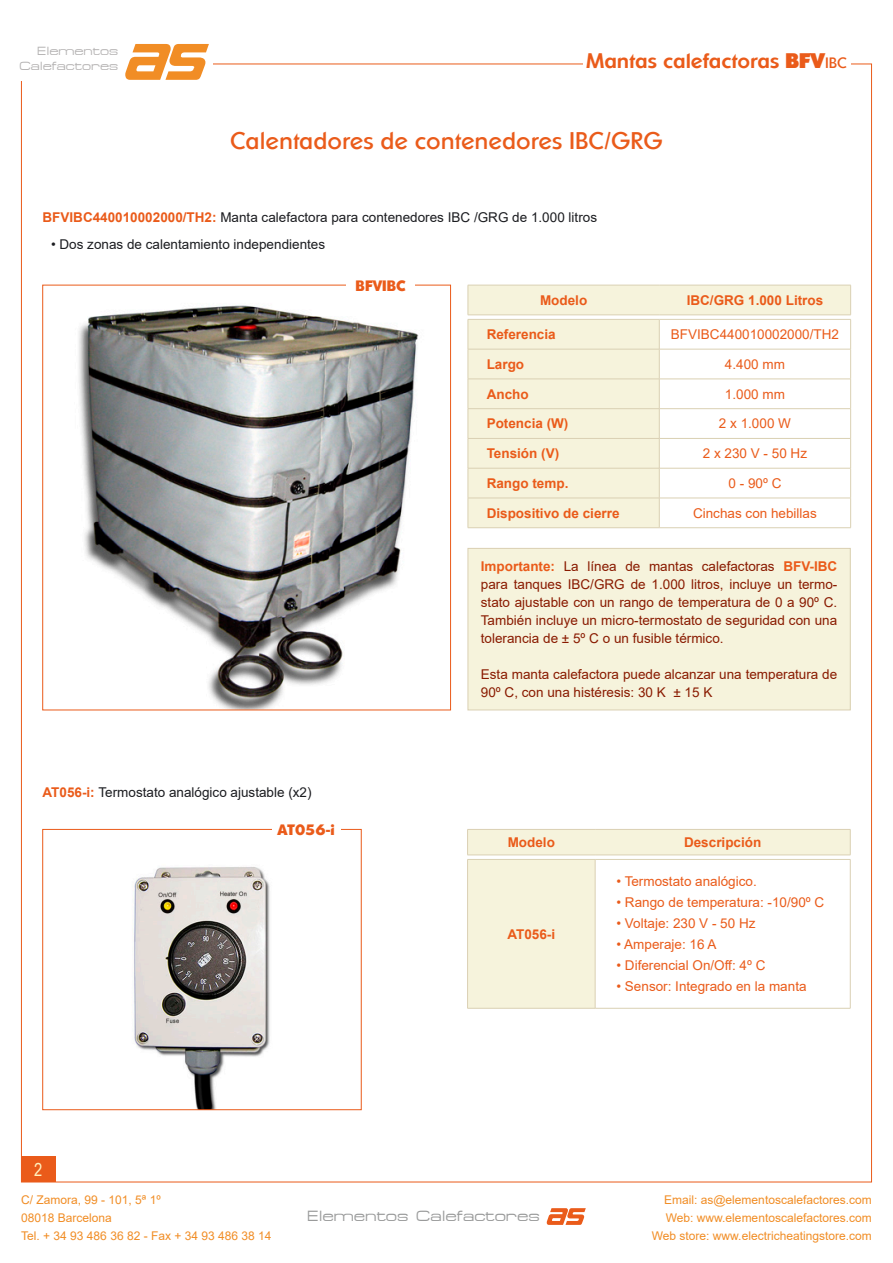
<style>
.page{position:relative;width:893px;height:1263px;background:#fff}
.page>*{position:absolute;margin:0;border:0;box-sizing:border-box;transform-origin:0 0}
.t1{font:24px "Sharnay";color:#ea5b1a}
.t2{font:700 21px "Sharnay";color:#ea5b1a}
.t3{font:18px "Arial Narrow";color:#fff1bf}
.t4{font:15px "Federation";color:#9a9b9b}
.t5{font:800 15px "Sharnay";color:#ea5b1a}
.t6{font:13.5px/18px "Arial";color:#891a00;text-align:justify}
.t7{font:13.5px "Arial";color:#ea5b1a}
.t8{font:13.5px "Arial";color:#1b1c20}
.t9{font:700 13.5px "Arial";color:#ea5b1a}
.t10{font:12px/18px "Arial";color:#f18d25}
.t11{font:12px/14.4px "Federation";color:#b4b2b2;text-align:right}
.s1{font-weight:900}
.s2{font-weight:400;font-size:15px}
.s3{font-weight:700;color:#ea5b1a}
</style>
<div class="page">
<div style="left:21px;top:1157px;width:34px;height:25px;background:#ea5b1a"></div>
<svg style="left:547px;top:1208px;width:39px;height:17px"></svg>
<svg style="left:125px;top:44px;width:84px;height:36px"></svg>
<img style="left:79px;top:305px;width:340px;height:403px">
<svg style="left:469px;top:286px;width:381px;height:241px;fill:#f6f3dc"></svg>
<hr style="left:468px;top:285px;width:191px;height:1px;background:#dad0b3">
<hr style="left:468px;top:285px;width:1px;height:30px;background:#dad0b3">
<hr style="left:659px;top:285px;width:192px;height:1px;background:#dad0b3">
<hr style="left:850px;top:285px;width:1px;height:30px;background:#dad0b3">
<hr style="left:468px;top:315px;width:191px;height:1px;background:#dad0b3">
<hr style="left:659px;top:315px;width:192px;height:1px;background:#dad0b3">
<hr style="left:468px;top:319px;width:191px;height:1px;background:#dad0b3">
<svg style="left:468px;top:320px;width:1px;height:29px"></svg>
<hr style="left:659px;top:319px;width:192px;height:1px;background:#dad0b3">
<svg style="left:659px;top:320px;width:1px;height:29px"></svg>
<svg style="left:850px;top:320px;width:1px;height:29px"></svg>
<hr style="left:468px;top:349px;width:191px;height:1px;background:#dad0b3">
<hr style="left:468px;top:349px;width:1px;height:30px;background:#dad0b3">
<hr style="left:659px;top:349px;width:192px;height:1px;background:#dad0b3">
<hr style="left:659px;top:349px;width:1px;height:30px;background:#dad0b3">
<hr style="left:850px;top:349px;width:1px;height:30px;background:#dad0b3">
<hr style="left:468px;top:379px;width:191px;height:1px;background:#dad0b3">
<hr style="left:659px;top:379px;width:192px;height:1px;background:#dad0b3">
<hr style="left:468px;top:408px;width:191px;height:1px;background:#dad0b3">
<hr style="left:659px;top:408px;width:192px;height:1px;background:#dad0b3">
<hr style="left:468px;top:438px;width:191px;height:1px;background:#dad0b3">
<svg style="left:468px;top:379px;width:1px;height:89px"></svg>
<hr style="left:659px;top:438px;width:192px;height:1px;background:#dad0b3">
<svg style="left:659px;top:380px;width:1px;height:88px"></svg>
<svg style="left:850px;top:379px;width:1px;height:89px"></svg>
<hr style="left:468px;top:468px;width:191px;height:1px;background:#dad0b3">
<hr style="left:468px;top:468px;width:1px;height:30px;background:#dad0b3">
<hr style="left:659px;top:468px;width:192px;height:1px;background:#dad0b3">
<hr style="left:659px;top:468px;width:1px;height:30px;background:#dad0b3">
<hr style="left:850px;top:468px;width:1px;height:30px;background:#dad0b3">
<hr style="left:468px;top:498px;width:191px;height:1px;background:#dad0b3">
<svg style="left:468px;top:498px;width:1px;height:29px"></svg>
<hr style="left:659px;top:498px;width:192px;height:1px;background:#dad0b3">
<svg style="left:659px;top:498px;width:1px;height:29px"></svg>
<svg style="left:850px;top:498px;width:1px;height:29px"></svg>
<hr style="left:468px;top:527px;width:191px;height:1px;background:#dad0b3">
<hr style="left:659px;top:527px;width:192px;height:1px;background:#dad0b3">
<svg style="left:468px;top:830px;width:382px;height:178px"></svg>
<hr style="left:467px;top:859px;width:128px;height:1px;background:#dad0b3">
<hr style="left:467px;top:860px;width:1px;height:148px;background:#dad0b3">
<hr style="left:595px;top:859px;width:255px;height:1px;background:#dad0b3">
<hr style="left:595px;top:860px;width:1px;height:148px;background:#dad0b3">
<hr style="left:850px;top:860px;width:1px;height:148px;background:#dad0b3">
<hr style="left:467px;top:1008px;width:128px;height:1px;background:#dad0b3">
<hr style="left:595px;top:1008px;width:255px;height:1px;background:#dad0b3">
<hr style="left:467px;top:829px;width:128px;height:1px;background:#dad0b3">
<svg style="left:467px;top:830px;width:1px;height:25px"></svg>
<hr style="left:595px;top:829px;width:255px;height:1px;background:#dad0b3">
<svg style="left:850px;top:830px;width:1px;height:25px"></svg>
<hr style="left:467px;top:855px;width:128px;height:1px;background:#dad0b3">
<hr style="left:595px;top:855px;width:255px;height:1px;background:#dad0b3">
<img style="left:134px;top:867px;width:136px;height:241px">
<div style="left:43px;top:829px;width:318px;height:281px;border:1px solid #ea5b1a"></div>
<div style="left:272px;top:821px;width:68px;height:17px;background:#fff"></div>
<div style="left:468px;top:548px;width:382px;height:162px;background:#f6f3dc"></div>
<div style="left:468px;top:548px;width:382px;height:162px;border:1px solid #dad0b3"></div>
<p class="t11" style="left:19px;top:44px;width:100px">Elementos<br>Calefactores</p>
<h2 class="t2" style="left:586px;top:49px;width:262px">Mantas calefactoras <span class="s1">BFV</span><span class="s2">IBC</span></h2>
<h1 class="t1" style="left:230px;top:128px;width:434px">Calentadores de contenedores IBC/GRG</h1>
<p class="t8" style="left:43px;top:208px;width:556px"><span class="s3">BFVIBC440010002000/TH2:</span> Manta calefactora para contenedores IBC /GRG de 1.000 litros</p>
<p class="t8" style="left:51px;top:235px;width:276px">• Dos zonas de calentamiento independientes</p>
<p class="t5" style="left:356px;top:276px;width:51px">BFVIBC</p>
<p class="t9" style="left:540px;top:291px;width:49px">Modelo</p>
<p class="t9" style="left:687px;top:291px;width:138px">IBC/GRG 1.000 Litros</p>
<p class="t9" style="left:487px;top:325px;width:71px">Referencia</p>
<p class="t7" style="left:671px;top:325px;width:170px">BFVIBC440010002000/TH2</p>
<p class="t9" style="left:487px;top:355px;width:39px">Largo</p>
<p class="t7" style="left:725px;top:355px;width:62px">4.400 mm</p>
<p class="t9" style="left:487px;top:384px;width:43px">Ancho</p>
<p class="t7" style="left:725px;top:385px;width:62px">1.000 mm</p>
<p class="t9" style="left:487px;top:414px;width:83px">Potencia (W)</p>
<p class="t7" style="left:719px;top:414px;width:74px">2 x 1.000 W</p>
<p class="t9" style="left:487px;top:444px;width:74px">Tensión (V)</p>
<p class="t7" style="left:703px;top:444px;width:106px">2 x 230 V - 50 Hz</p>
<p class="t9" style="left:487px;top:474px;width:83px">Rango temp.</p>
<p class="t7" style="left:728px;top:474px;width:54px">0 - 90º C</p>
<p class="t9" style="left:487px;top:503px;width:134px">Dispositivo de cierre</p>
<p class="t7" style="left:693px;top:504px;width:125px">Cinchas con hebillas</p>
<p class="t8" style="left:43px;top:782px;width:271px"><span class="s3">AT056-i:</span> Termostato analógico ajustable (x2)</p>
<p class="t5" style="left:278px;top:821px;width:59px">AT056-i</p>
<h3 class="t3" style="left:34px;top:1156px;width:10px">2</h3>
<p class="t6" style="left:481px;top:557px;width:358px"><span class="s3">Importante:</span> La línea de mantas calefactoras <span class="s3">BFV-IBC </span>para tanques IBC/GRG de 1.000 litros, incluye un termo&shy;stato ajustable con un rango de temperatura de 0 a 90º C.<br>También incluye un micro-termostato de seguridad con una tolerancia de ± 5º C o un fusible térmico.</p>
<p class="t6" style="left:481px;top:665px;width:358px">Esta manta calefactora puede alcanzar una temperatura de<br>90º C, con una histéresis: 30 K ± 15 K</p>
<p class="t9" style="left:508px;top:833px;width:49px">Modelo</p>
<p class="t9" style="left:684px;top:833px;width:79px">Descripción</p>
<p class="t9" style="left:507px;top:924px;width:49px">AT056-i</p>
<p class="t7" style="left:616px;top:872px;width:142px">• Termostato analógico.</p>
<p class="t7" style="left:616px;top:893px;width:209px">• Rango de temperatura: -10/90º C</p>
<p class="t7" style="left:616px;top:914px;width:141px">• Voltaje: 230 V - 50 Hz</p>
<p class="t7" style="left:616px;top:935px;width:102px">• Amperaje: 16 A</p>
<p class="t7" style="left:616px;top:956px;width:150px">• Diferencial On/Off: 4º C</p>
<p class="t7" style="left:616px;top:977px;width:192px">• Sensor: Integrado en la manta</p>
<p class="t10" style="left:21px;top:1190px;width:252px">C/ Zamora, 99 - 101, 5ª 1º<br>08018 Barcelona<br>Tel. + 34 93 486 36 82 - Fax + 34 93 486 38 14</p>
<p class="t4" style="left:307px;top:1207px;width:234px">Elementos Calefactores</p>
<p class="t10" style="left:652px;top:1190px;width:221px;text-align:right">Email: as@elementoscalefactores.com<br>Web: www.elementoscalefactores.com<br>Web store: www.electricheatingstore.com</p>
</div>
